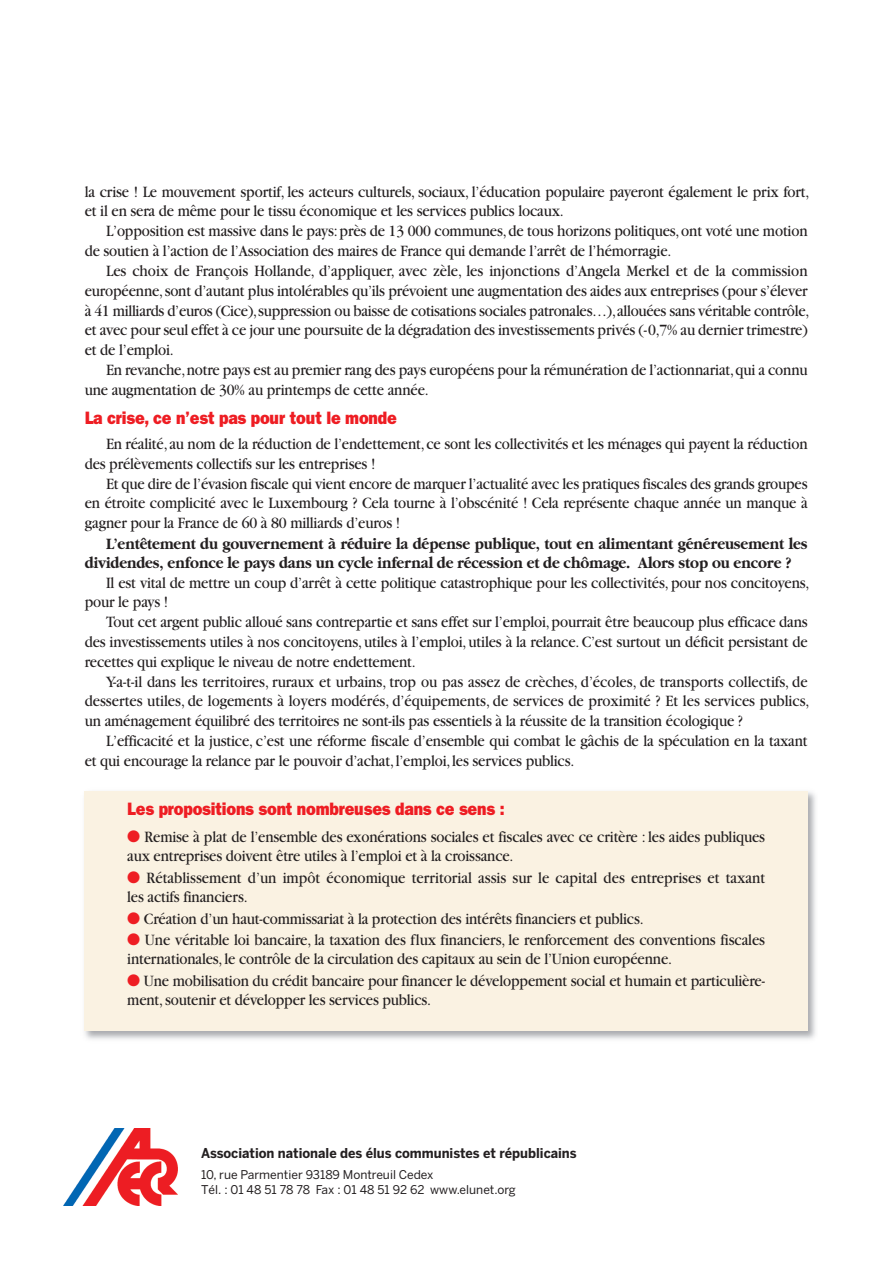
<style>
.page{position:relative;width:896px;height:1273px;background:#fff}
.page>*{position:absolute;margin:0;border:0;box-sizing:border-box;transform-origin:0 0}
.t1{font:800 18px "Franklin Gothic";letter-spacing:-.01em;color:#ee1d23;scale:.9 1}
.t2{font:16.5px/19.8px "Garamond";letter-spacing:-.01em;color:#231f20;scale:.9 1}
.t3{font:700 16.5px/19.8px "Garamond";letter-spacing:-.01em;color:#231f20;scale:.9 1}
.t4{font:700 13.5px "Benton Sans";color:#231f20;scale:.95 1}
.t5{font:12px/15px "Benton Sans";color:#231f20}
.s1{color:#ee1d23}
</style>
<div class="page">
<img style="left:84px;top:792px;width:732px;height:247px">
<div style="left:84px;top:791px;width:724px;height:239px;background:#faf2e2"></div>
<img style="left:64px;top:1128px;width:114px;height:77px">
<p class="t2" style="left:85px;top:183px;width:807px">la crise ! Le mouvement sportif, les acteurs culturels, sociaux, l’éducation populaire payeront également le prix fort, et il en sera de même pour le tissu économique et les services publics locaux.</p>
<p class="t2" style="left:85px;top:223px;width:805px;text-indent:21px">L’opposition est massive dans le pays:près de 13 000 communes,de tous horizons politiques,ont voté une motion de soutien à l’action de l’Association des maires de France qui demande l’arrêt de l’hémorragie.</p>
<p class="t2" style="left:85px;top:262px;width:807px;text-align:justify;text-indent:21px">Les choix de François Hollande, d’appliquer, avec zèle, les injonctions d’Angela Merkel et de la commission européenne,sont d’autant plus intolérables qu’ils prévoient une augmentation des aides aux entreprises (pour s’élever à 41 milliards d’euros (Cice),suppression ou baisse de cotisations sociales patronales…),allouées sans véritable contrôle, et avec pour seul effet à ce jour une poursuite de la dégradation des investissements privés (-0,7% au dernier trimestre) et de l’emploi.</p>
<p class="t2" style="left:85px;top:361px;width:805px;text-indent:21px">En revanche,notre pays est au premier rang des pays européens pour la rémunération de l’actionnariat,qui a connu une augmentation de 30% au printemps de cette année.</p>
<p class="t1" style="left:85px;top:412px;width:348px">La crise, ce n’est pas pour tout le monde</p>
<p class="t2" style="left:85px;top:435px;width:805px;text-indent:21px">En réalité, au nom de la réduction de l’endettement,ce sont les collectivités et les ménages qui payent la réduction des prélèvements collectifs sur les entreprises !</p>
<p class="t2" style="left:85px;top:475px;width:805px;text-align:justify;text-indent:21px">Et que dire de l’évasion fiscale qui vient encore de marquer l’actualité avec les pratiques fiscales des grands groupes en étroite complicité avec le Luxembourg ? Cela tourne à l’obscénité ! Cela représente chaque année un manque à gagner pour la France de 60 à 80 milliards d’euros !</p>
<p class="t3" style="left:85px;top:533px;width:805px;text-indent:21px">L’entêtement du gouvernement à réduire la dépense publique, tout en alimentant généreusement les dividendes, enfonce le pays dans un cycle infernal de récession et de chômage. Alors stop ou encore ?</p>
<p class="t2" style="left:85px;top:574px;width:807px;text-indent:21px">Il est vital de mettre un coup d’arrêt à cette politique catastrophique pour les collectivités, pour nos concitoyens, pour le pays !</p>
<p class="t2" style="left:85px;top:613px;width:805px;text-align:justify;text-indent:21px">Tout cet argent public alloué sans contrepartie et sans effet sur l’emploi,pourrait être beaucoup plus efficace dans des investissements utiles à nos concitoyens, utiles à l’emploi, utiles à la relance. C’est surtout un déficit persistant de recettes qui explique le niveau de notre endettement.</p>
<p class="t2" style="left:85px;top:673px;width:807px;text-align:justify;text-indent:21px">Y-a-t-il dans les territoires, ruraux et urbains, trop ou pas assez de crèches, d’écoles, de transports collectifs, de dessertes utiles, de logements à loyers modérés, d’équipements, de services de proximité ? Et les services publics, un aménagement équilibré des territoires ne sont-ils pas essentiels à la réussite de la transition écologique ?</p>
<p class="t2" style="left:85px;top:732px;width:805px;text-indent:21px">L’efficacité et la justice, c’est une réforme fiscale d’ensemble qui combat le gâchis de la spéculation en la taxant et qui encourage la relance par le pouvoir d’achat,l’emploi,les services publics.</p>
<p class="t1" style="left:127px;top:803px;width:421px">Les propositions sont nombreuses dans ce sens :</p>
<p class="t2" style="left:127px;top:829px;width:710px;line-height:18.5px"><span class="s1">●</span> Remise à plat de l’ensemble des exonérations sociales et fiscales avec ce critère : les aides publiques aux entreprises doivent être utiles à l’emploi et à la croissance.</p>
<p class="t2" style="left:127px;top:870px;width:710px;line-height:18.5px"><span class="s1">●</span> Rétablissement d’un impôt économique territorial assis sur le capital des entreprises et taxant les actifs financiers.</p>
<p class="t2" style="left:127px;top:910px;width:575px"><span class="s1">●</span> Création d’un haut-commissariat à la protection des intérêts financiers et publics.</p>
<p class="t2" style="left:127px;top:932px;width:710px;line-height:18.5px"><span class="s1">●</span> Une véritable loi bancaire, la taxation des flux financiers, le renforcement des conventions fiscales internationales,le contrôle de la circulation des capitaux au sein de l’Union européenne.</p>
<p class="t2" style="left:127px;top:973px;width:710px;line-height:18.5px"><span class="s1">●</span> Une mobilisation du crédit bancaire pour financer le développement social et humain et particulière&shy;ment,soutenir et développer les services publics.</p>
<p class="t4" style="left:201px;top:1145px;width:397px">Association nationale des élus communistes et républicains</p>
<p class="t5" style="left:201px;top:1167px;width:316px">10, rue Parmentier 93189 Montreuil Cedex<br>Tél. : 01 48 51 78 78 Fax : 01 48 51 92 62 www.elunet.org</p>
</div>
